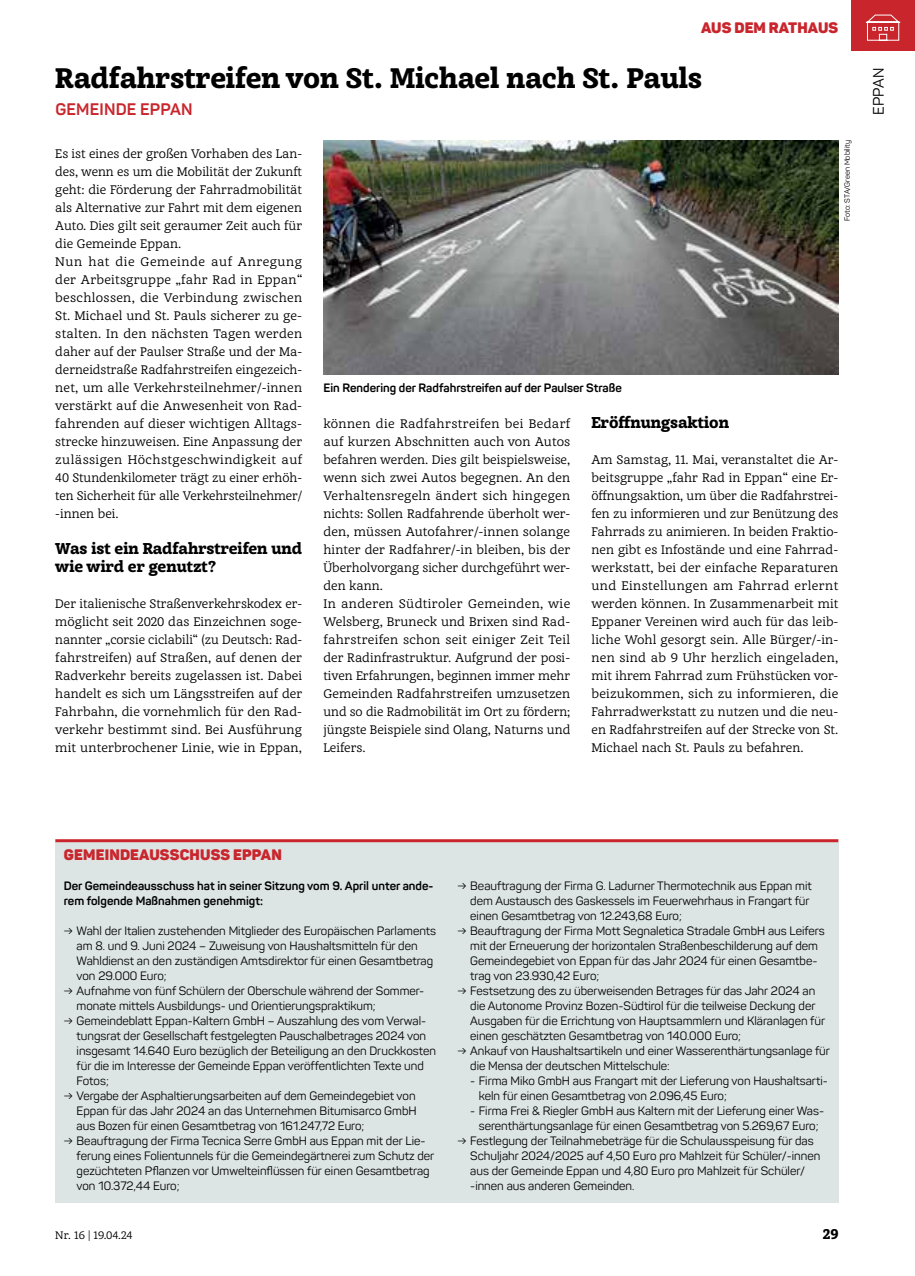
<style>
.page{position:relative;width:915px;height:1276px;background:#fff}
.page>*{position:absolute;margin:0;border:0;box-sizing:border-box;transform-origin:0 0}
.t1{font:900 27px "Achille IIFY";color:#000}
.t2{font:700 16.5px "Panton";letter-spacing:.01em;color:#c9252c}
.t3{font:900 15px/18px "Achille IIFY";color:#000}
.t4{font:900 15px "Panton";letter-spacing:.01em;color:#c9252c}
.t5{font:15px "Panton";letter-spacing:.01em;color:#000}
.t6{font:900 13.5px "Achille IIFY";color:#000}
.t7{font:12px/18px "Achille IIFY";color:#000}
.t8{font:12px/15px "Panton";color:#000}
.t9{font:700 12px/15px "Panton";color:#000}
.t10{font:10.5px "Achille IIFY";color:#000}
.t11{font:7.5px "Panton";color:#000}
</style>
<div class="page">
<div style="left:55px;top:842px;width:783px;height:360px;background:#dde5e4"></div>
<hr style="left:55px;top:839px;width:783px;height:3px;background:#c9252c">
<img style="left:323px;top:140px;width:515px;height:234px">
<div style="left:850px;top:0;width:64px;height:51px;background:#c9252c"></div>
<svg style="left:865px;top:14px;width:35px;height:27px"></svg>
<p class="t4" style="left:700px;top:18px;width:139px">AUS DEM RATHAUS</p>
<h1 class="t1" style="left:55px;top:59px;width:648px">Radfahrstreifen von St. Michael nach St. Pauls</h1>
<h2 class="t2" style="left:55px;top:99px;width:139px">GEMEINDE EPPAN</h2>
<p class="t7" style="left:55px;top:144px;width:248px">Es ist eines der großen Vorhaben des Lan&shy;des, wenn es um die Mobilität der Zukunft geht: die Förderung der Fahrradmobilität als Alternative zur Fahrt mit dem eigenen Auto. Dies gilt seit geraumer Zeit auch für die Gemeinde Eppan.<br>Nun hat die Gemeinde auf Anregung der Arbeitsgruppe „fahr Rad in Eppan“ beschlossen, die Verbindung zwischen St. Michael und St. Pauls sicherer zu ge&shy;stalten. In den nächsten Tagen werden daher auf der Paulser Straße und der Ma&shy;derneidstraße Radfahrstreifen eingezeich&shy;net, um alle Verkehrsteilnehmer/-innen verstärkt auf die Anwesenheit von Rad&shy;fahrenden auf dieser wichtigen Alltags&shy;strecke hinzuweisen. Eine Anpassung der zulässigen Höchstgeschwindigkeit auf 40 Stundenkilometer trägt zu einer erhöh&shy;ten Sicherheit für alle Verkehrsteilnehmer/ -innen bei.</p>
<p class="t3" style="left:55px;top:540px;width:248px">Was ist ein Radfahrstreifen und wie wird er genutzt?</p>
<p class="t7" style="left:55px;top:594px;width:248px;text-align:justify">Der italienische Straßenverkehrskodex er&shy;möglicht seit 2020 das Einzeichnen soge&shy;nannter „corsie ciclabili“ (zu Deutsch: Rad&shy;fahrstreifen) auf Straßen, auf denen der Radverkehr bereits zugelassen ist. Dabei handelt es sich um Längsstreifen auf der Fahrbahn, die vornehmlich für den Rad&shy;verkehr bestimmt sind. Bei Ausführung mit unterbrochener Linie, wie in Eppan,</p>
<p class="t9" style="left:323px;top:380px;width:300px">Ein Rendering der Radfahrstreifen auf der Paulser Straße</p>
<p class="t11" style="left:842px;top:221px;width:82px;rotate:-90deg">Foto: STA/Green Mobility</p>
<p class="t7" style="left:323px;top:414px;width:248px">können die Radfahrstreifen bei Bedarf auf kurzen Abschnitten auch von Autos befahren werden. Dies gilt beispielsweise, wenn sich zwei Autos begegnen. An den Verhaltensregeln ändert sich hingegen nichts: Sollen Radfahrende überholt wer&shy;den, müssen Autofahrer/-innen solange hinter der Radfahrer/-in bleiben, bis der Überholvorgang sicher durchgeführt wer&shy;den kann.<br>In anderen Südtiroler Gemeinden, wie Welsberg, Bruneck und Brixen sind Rad&shy;fahrstreifen schon seit einiger Zeit Teil der Radinfrastruktur. Aufgrund der posi&shy;tiven Erfahrungen, beginnen immer mehr Gemeinden Radfahrstreifen umzusetzen und so die Radmobilität im Ort zu fördern; jüngste Beispiele sind Olang, Naturns und Leifers.</p>
<p class="t3" style="left:591px;top:414px;width:139px">Eröffnungsaktion</p>
<p class="t7" style="left:591px;top:450px;width:248px;text-align:justify">Am Samstag, 11. Mai, veranstaltet die Ar&shy;beitsgruppe „fahr Rad in Eppan“ eine Er&shy;öffnungsaktion, um über die Radfahrstrei&shy;fen zu informieren und zur Benützung des Fahrrads zu animieren. In beiden Fraktio&shy;nen gibt es Infostände und eine Fahrrad&shy;werkstatt, bei der einfache Reparaturen und Einstellungen am Fahrrad erlernt werden können. In Zusammenarbeit mit Eppaner Vereinen wird auch für das leib&shy;liche Wohl gesorgt sein. Alle Bürger/-in&shy;nen sind ab 9 Uhr herzlich eingeladen, mit ihrem Fahrrad zum Frühstücken vor&shy;beizukommen, sich zu informieren, die Fahrradwerkstatt zu nutzen und die neu&shy;en Radfahrstreifen auf der Strecke von St.<br>Michael nach St. Pauls zu befahren.</p>
<p class="t5" style="left:869px;top:115px;width:49px;rotate:-90deg">EPPAN</p>
<p class="t4" style="left:64px;top:845px;width:219px">GEMEINDEAUSSCHUSS EPPAN</p>
<p class="t9" style="left:64px;top:878px;width:371px">Der Gemeindeausschuss hat in seiner Sitzung vom 9. April unter ande&shy;rem folgende Maßnahmen genehmigt:</p>
<p class="t8" style="left:77px;top:923px;width:361px;text-indent:-13px">→ Wahl der Italien zustehenden Mitglieder des Europäischen Parlaments am 8. und 9. Juni 2024 – Zuweisung von Haushaltsmitteln für den Wahldienst an den zuständigen Amtsdirektor für einen Gesamtbetrag von 29.000 Euro;</p>
<p class="t8" style="left:77px;top:983px;width:349px;text-indent:-13px">→ Aufnahme von fünf Schülern der Oberschule während der Sommer&shy;monate mittels Ausbildungs- und Orientierungspraktikum;</p>
<p class="t8" style="left:77px;top:1013px;width:361px;text-indent:-13px">→ Gemeindeblatt Eppan-Kaltern GmbH – Auszahlung des vom Verwal&shy;tungsrat der Gesellschaft festgelegten Pauschalbetrages 2024 von insgesamt 14.640 Euro bezüglich der Beteiligung an den Druckkosten für die im Interesse der Gemeinde Eppan veröffentlichten Texte und Fotos;</p>
<p class="t8" style="left:77px;top:1088px;width:341px;text-align:justify;text-indent:-13px">→ Vergabe der Asphaltierungsarbeiten auf dem Gemeindegebiet von Eppan für das Jahr 2024 an das Unternehmen Bitumisarco GmbH aus Bozen für einen Gesamtbetrag von 161.247,72 Euro;</p>
<p class="t8" style="left:77px;top:1133px;width:359px;text-indent:-13px">→ Beauftragung der Firma Tecnica Serre GmbH aus Eppan mit der Lie&shy;ferung eines Folientunnels für die Gemeindegärtnerei zum Schutz der gezüchteten Pflanzen vor Umwelteinflüssen für einen Gesamtbetrag von 10.372,44 Euro;</p>
<p class="t10" style="left:55px;top:1227px;width:79px">Nr. 16 | 19.04.24</p>
<p class="t8" style="left:470px;top:878px;width:343px;text-indent:-13px">→ Beauftragung der Firma G. Ladurner Thermotechnik aus Eppan mit dem Austausch des Gaskessels im Feuerwehrhaus in Frangart für einen Gesamtbetrag von 12.243,68 Euro;</p>
<p class="t8" style="left:470px;top:923px;width:356px;text-indent:-13px">→ Beauftragung der Firma Mott Segnaletica Stradale GmbH aus Leifers mit der Erneuerung der horizontalen Straßenbeschilderung auf dem Gemeindegebiet von Eppan für das Jahr 2024 für einen Gesamtbe&shy;trag von 23.930,42 Euro;</p>
<p class="t8" style="left:470px;top:983px;width:356px;text-indent:-13px">→ Festsetzung des zu überweisenden Betrages für das Jahr 2024 an die Autonome Provinz Bozen-Südtirol für die teilweise Deckung der Ausgaben für die Errichtung von Hauptsammlern und Kläranlagen für einen geschätzten Gesamtbetrag von 140.000 Euro;</p>
<p class="t8" style="left:470px;top:1043px;width:361px;text-indent:-13px">→ Ankauf von Haushaltsartikeln und einer Wasserenthärtungsanlage für die Mensa der deutschen Mittelschule:</p>
<p class="t8" style="left:478px;top:1073px;width:350px;text-indent:-9px">- Firma Miko GmbH aus Frangart mit der Lieferung von Haushaltsarti&shy;keln für einen Gesamtbetrag von 2.096,45 Euro;</p>
<p class="t8" style="left:470px;top:1103px;width:355px;text-align:center">- Firma Frei &amp; Riegler GmbH aus Kaltern mit der Lieferung einer Was&shy;serenthärtungsanlage für einen Gesamtbetrag von 5.269,67 Euro;</p>
<p class="t8" style="left:470px;top:1133px;width:351px;text-indent:-13px">→ Festlegung der Teilnahmebeträge für die Schulausspeisung für das Schuljahr 2024/2025 auf 4,50 Euro pro Mahlzeit für Schüler/-innen aus der Gemeinde Eppan und 4,80 Euro pro Mahlzeit für Schüler/ -innen aus anderen Gemeinden.</p>
<p class="t6" style="left:822px;top:1224px;width:17px">29</p>
</div>
